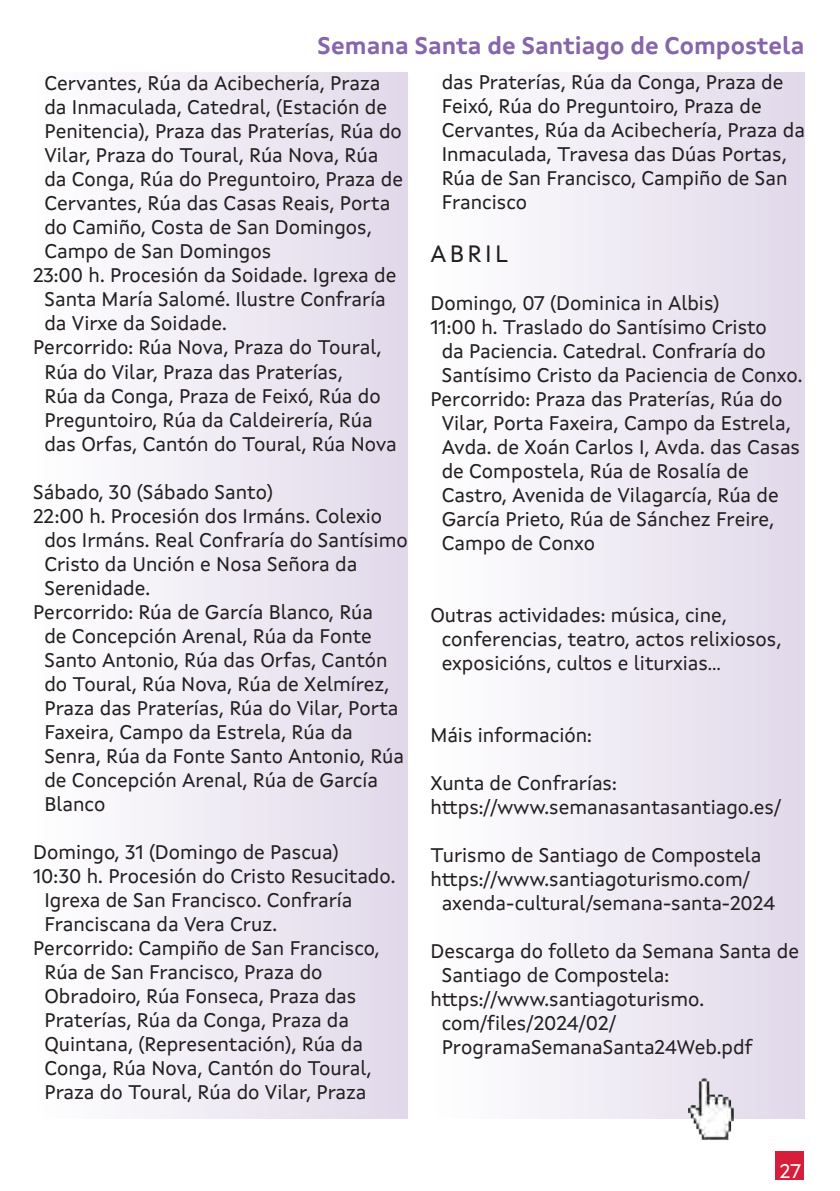
<style>
.page{position:relative;width:840px;height:1191px;background:#fff}
.page>*{position:absolute;margin:0;border:0;box-sizing:border-box;transform-origin:0 0}
.t1{font:700 24px "Xunta Sans";color:#8665ac}
.t2{font:24px "Xunta Sans";letter-spacing:.14em;color:#231f20}
.t3{font:20px/24px "Xunta Sans";color:#231f20}
.t4{font:20px "Xunta Sans";color:#fff}
</style>
<div class="page">
<div style="left:775px;top:1150px;width:28px;height:29px;background:#d51e3a"></div>
<div style="left:33px;top:72px;width:374px;height:1047px;background:linear-gradient(to right,#fff,#e1d9ea)"></div>
<div style="left:430px;top:72px;width:374px;height:1047px;background:linear-gradient(to right,#fff,#e1d9ea)"></div>
<img style="left:685px;top:1074px;width:50px;height:66px">
<p class="t1" style="left:317px;top:31px;width:488px">Semana Santa de Santiago de Compostela</p>
<p class="t3" style="left:44px;top:71px;width:337px">Cervantes, Rúa da Acibechería, Praza</p>
<p class="t3" style="left:44px;top:95px;width:344px">da Inmaculada, Catedral, (Estación de</p>
<p class="t3" style="left:44px;top:119px;width:359px">Penitencia), Praza das Praterías, Rúa do</p>
<p class="t3" style="left:44px;top:143px;width:335px">Vilar, Praza do Toural, Rúa Nova, Rúa</p>
<p class="t3" style="left:44px;top:167px;width:360px">da Conga, Rúa do Preguntoiro, Praza de</p>
<p class="t3" style="left:44px;top:191px;width:347px">Cervantes, Rúa das Casas Reais, Porta</p>
<p class="t3" style="left:44px;top:215px;width:328px">do Camiño, Costa de San Domingos,</p>
<p class="t3" style="left:44px;top:239px;width:228px">Campo de San Domingos</p>
<p class="t3" style="left:33px;top:263px;width:364px">23:00 h. Procesión da Soidade. Igrexa de</p>
<p class="t3" style="left:44px;top:287px;width:343px">Santa María Salomé. Ilustre Confraría</p>
<p class="t3" style="left:44px;top:311px;width:184px">da Virxe da Soidade.</p>
<p class="t3" style="left:33px;top:335px;width:350px">Percorrido: Rúa Nova, Praza do Toural,</p>
<p class="t3" style="left:44px;top:359px;width:300px">Rúa do Vilar, Praza das Praterías,</p>
<p class="t3" style="left:44px;top:383px;width:337px">Rúa da Conga, Praza de Feixó, Rúa do</p>
<p class="t3" style="left:44px;top:407px;width:329px">Preguntoiro, Rúa da Caldeirería, Rúa</p>
<p class="t3" style="left:44px;top:431px;width:354px">das Orfas, Cantón do Toural, Rúa Nova</p>
<p class="t3" style="left:33px;top:479px;width:241px">Sábado, 30 (Sábado Santo)</p>
<p class="t3" style="left:33px;top:503px;width:350px">22:00 h. Procesión dos Irmáns. Colexio</p>
<p class="t3" style="left:44px;top:527px;width:364px">dos Irmáns. Real Confraría do Santísimo</p>
<p class="t3" style="left:44px;top:551px;width:314px">Cristo da Unción e Nosa Señora da</p>
<p class="t3" style="left:44px;top:575px;width:107px">Serenidade.</p>
<p class="t3" style="left:33px;top:599px;width:341px">Percorrido: Rúa de García Blanco, Rúa</p>
<p class="t3" style="left:44px;top:623px;width:329px">de Concepción Arenal, Rúa da Fonte</p>
<p class="t3" style="left:44px;top:647px;width:344px">Santo Antonio, Rúa das Orfas, Cantón</p>
<p class="t3" style="left:44px;top:671px;width:346px">do Toural, Rúa Nova, Rúa de Xelmírez,</p>
<p class="t3" style="left:44px;top:695px;width:355px">Praza das Praterías, Rúa do Vilar, Porta</p>
<p class="t3" style="left:44px;top:719px;width:310px">Faxeira, Campo da Estrela, Rúa da</p>
<p class="t3" style="left:44px;top:743px;width:361px">Senra, Rúa da Fonte Santo Antonio, Rúa</p>
<p class="t3" style="left:44px;top:767px;width:335px">de Concepción Arenal, Rúa de García</p>
<p class="t3" style="left:44px;top:791px;width:62px">Blanco</p>
<p class="t3" style="left:33px;top:839px;width:307px">Domingo, 31 (Domingo de Pascua)</p>
<p class="t3" style="left:33px;top:863px;width:364px">10:30 h. Procesión do Cristo Resucitado.</p>
<p class="t3" style="left:44px;top:887px;width:309px">Igrexa de San Francisco. Confraría</p>
<p class="t3" style="left:44px;top:911px;width:234px">Franciscana da Vera Cruz.</p>
<p class="t3" style="left:33px;top:935px;width:348px">Percorrido: Campiño de San Francisco,</p>
<p class="t3" style="left:44px;top:959px;width:279px">Rúa de San Francisco, Praza do</p>
<p class="t3" style="left:44px;top:983px;width:313px">Obradoiro, Rúa Fonseca, Praza das</p>
<p class="t3" style="left:44px;top:1007px;width:306px">Praterías, Rúa da Conga, Praza da</p>
<p class="t3" style="left:44px;top:1031px;width:320px">Quintana, (Representación), Rúa da</p>
<p class="t3" style="left:44px;top:1055px;width:328px">Conga, Rúa Nova, Cantón do Toural,</p>
<p class="t3" style="left:44px;top:1079px;width:323px">Praza do Toural, Rúa do Vilar, Praza</p>
<p class="t3" style="left:441px;top:70px;width:364px">das Praterías, Rúa da Conga, Praza de<br>Feixó, Rúa do Preguntoiro, Praza de<br>Cervantes, Rúa da Acibechería, Praza da<br>Inmaculada, Travesa das Dúas Portas,<br>Rúa de San Francisco, Campiño de San<br>Francisco</p>
<p class="t2" style="left:430px;top:239px;width:79px">ABRIL</p>
<p class="t3" style="left:430px;top:290px;width:290px">Domingo, 07 (Dominica in Albis)</p>
<p class="t3" style="left:430px;top:314px;width:338px">11:00 h. Traslado do Santísimo Cristo</p>
<p class="t3" style="left:441px;top:338px;width:325px">da Paciencia. Catedral. Confraría do</p>
<p class="t3" style="left:441px;top:362px;width:362px">Santísimo Cristo da Paciencia de Conxo.</p>
<p class="t3" style="left:430px;top:386px;width:353px">Percorrido: Praza das Praterías, Rúa do</p>
<p class="t3" style="left:441px;top:410px;width:350px">Vilar, Porta Faxeira, Campo da Estrela,</p>
<p class="t3" style="left:441px;top:434px;width:360px">Avda. de Xoán Carlos I, Avda. das Casas</p>
<p class="t3" style="left:441px;top:458px;width:308px">de Compostela, Rúa de Rosalía de</p>
<p class="t3" style="left:441px;top:482px;width:338px">Castro, Avenida de Vilagarcía, Rúa de</p>
<p class="t3" style="left:441px;top:506px;width:334px">García Prieto, Rúa de Sánchez Freire,</p>
<p class="t3" style="left:441px;top:530px;width:155px">Campo de Conxo</p>
<p class="t3" style="left:441px;top:602px;width:341px;text-indent:-11px">Outras actividades: música, cine, conferencias, teatro, actos relixiosos, exposicións, cultos e liturxias...</p>
<p class="t3" style="left:430px;top:722px;width:163px">Máis información:</p>
<p class="t3" style="left:430px;top:770px;width:352px">Xunta de Confrarías: https://www.semanasantasantiago.es/</p>
<p class="t3" style="left:430px;top:842px;width:332px">Turismo de Santiago de Compostela</p>
<p class="t3" style="left:430px;top:866px;width:321px">https://www.santiagoturismo.com/</p>
<p class="t3" style="left:441px;top:890px;width:335px">axenda-cultural/semana-santa-2024</p>
<p class="t3" style="left:430px;top:938px;width:370px">Descarga do folleto da Semana Santa de</p>
<p class="t3" style="left:441px;top:962px;width:229px">Santiago de Compostela:</p>
<p class="t3" style="left:430px;top:986px;width:275px">https://www.santiagoturismo.</p>
<p class="t3" style="left:441px;top:1010px;width:176px">com/files/2024/02/</p>
<p class="t3" style="left:441px;top:1034px;width:312px">ProgramaSemanaSanta24Web.pdf</p>
<p class="t4" style="left:779px;top:1158px;width:23px">27</p>
</div>
